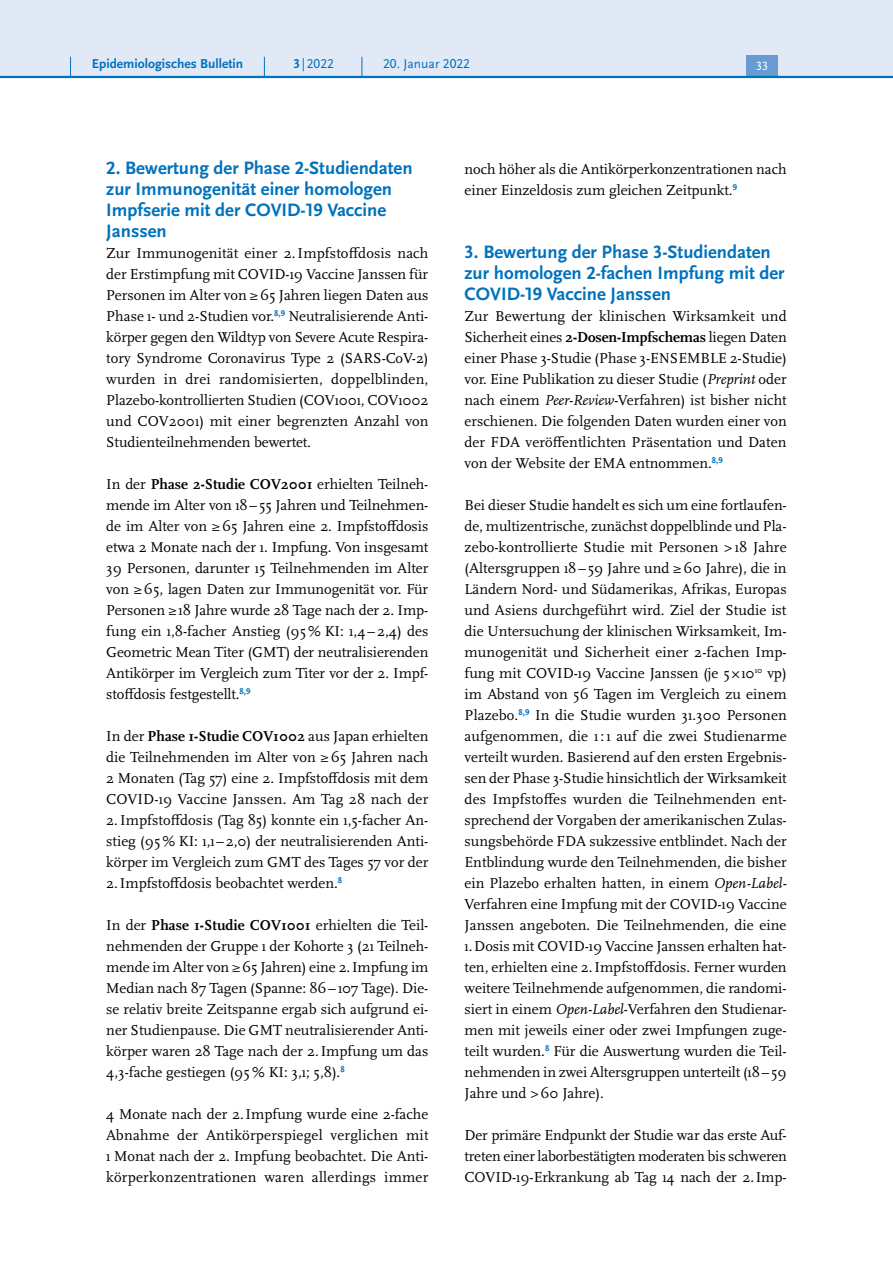
<style>
.page{position:relative;width:893px;height:1263px;background:#fff}
.page>*{position:absolute;margin:0;border:0;box-sizing:border-box;transform-origin:0 0}
.t1{font:700 18.75px/21px "Scala Sans Pro";color:#0072bc}
.P_-_Fließtext{font:15px/21px "Scala Pro";color:#000;text-align:justify}
.t2{font:700 13.5px "Scala Sans Pro";color:#0072bc}
.t3{font:13.5px "Scala Sans Pro";color:#0072bc}
.t4{font:12.45px "Scala Sans Pro";color:#fff}
.s1{font-weight:700}
.s2{font-style:italic}
</style>
<div class="page">
<div style="left:0;top:0;width:893px;height:77px;background:#e1e8f6"></div>
<div style="left:746px;top:55px;width:32px;height:21px;background:#679bd2"></div>
<hr style="left:0;top:76px;width:893px;height:2px;background:#0072bc">
<svg style="left:70px;top:57px;width:1px;height:19px"></svg>
<svg style="left:264px;top:57px;width:1px;height:19px"></svg>
<svg style="left:362px;top:57px;width:1px;height:19px"></svg>
<p class="t2" style="left:92px;top:55px;width:153px">Epidemiologisches Bulletin</p>
<p class="t3" style="left:293px;top:55px;width:42px"><span class="s1">3</span> | 2022</p>
<p class="t3" style="left:383px;top:55px;width:88px">20. Januar 2022</p>
<p class="t4" style="left:756px;top:59px;width:13px">33</p>
<h3 class="t1" style="left:106px;top:157px;width:308px">2. Bewertung der Phase 2-Studiendaten zur Immunogenität einer homologen<br>Impfserie mit der COVID-19 Vaccine<br>Janssen</h3>
<p class="P_-_Fließtext" style="left:106px;top:242px;width:324px">Zur Immunogenität einer 2.Impfstoffdosis nach der Erstimpfung mit COVID-19 Vaccine Janssen für Personen im Alter von ≥65 Jahren liegen Daten aus Phase 1- und 2-Studien vor.<sup>8,9</sup> Neutralisierende Anti&shy;körper gegen den Wildtyp von Severe Acute Respira&shy;tory Syndrome Coronavirus Type 2 (SARS-CoV-2) wurden in drei randomisierten, doppelblinden, Plazebo-kontrollierten Studien (COV1001, COV1002 und COV2001) mit einer begrenzten Anzahl von Studienteilnehmenden bewertet.</p>
<p class="P_-_Fließtext" style="left:106px;top:473px;width:324px">In der <span class="s1">Phase 2-Studie COV2001</span> erhielten Teilneh&shy;mende im Alter von 18–55 Jahren und Teilnehmen&shy;de im Alter von ≥65 Jahren eine 2. Impfstoffdosis etwa 2 Monate nach der 1. Impfung. Von insgesamt 39 Personen, darunter 15 Teilnehmenden im Alter von ≥65, lagen Daten zur Immunogenität vor. Für Personen ≥18 Jahre wurde 28 Tage nach der 2. Imp&shy;fung ein 1,8-facher Anstieg (95% KI: 1,4– 2,4) des Geometric Mean Titer (GMT) der neutralisierenden Antikörper im Vergleich zum Titer vor der 2. Impf&shy;stoffdosis festgestellt.<sup>8,9</sup></p>
<p class="P_-_Fließtext" style="left:106px;top:725px;width:324px">In der <span class="s1">Phase 1-Studie COV1002</span> aus Japan erhielten die Teilnehmenden im Alter von ≥65 Jahren nach 2 Monaten (Tag 57) eine 2. Impfstoffdosis mit dem COVID-19 Vaccine Janssen. Am Tag 28 nach der 2.Impfstoffdosis (Tag 85) konnte ein 1,5-facher An&shy;stieg (95% KI: 1,1–2,0) der neutralisierenden Anti&shy;körper im Vergleich zum GMT des Tages 57 vor der 2.Impfstoffdosis beobachtet werden.<sup>8</sup></p>
<p class="P_-_Fließtext" style="left:106px;top:914px;width:324px">In der <span class="s1">Phase 1-Studie COV1001</span> erhielten die Teil&shy;nehmenden der Gruppe 1 der Kohorte 3 (21 Teilneh&shy;mende im Alter von ≥65 Jahren) eine 2.Impfung im Median nach 87 Tagen (Spanne: 86–107 Tage). Die&shy;se relativ breite Zeitspanne ergab sich aufgrund ei&shy;ner Studienpause. Die GMT neutralisierender Anti&shy;körper waren 28 Tage nach der 2.Impfung um das 4,3-fache gestiegen (95 % KI: 3,1; 5,8).<sup>8</sup></p>
<p class="P_-_Fließtext" style="left:106px;top:1103px;width:324px">4 Monate nach der 2.Impfung wurde eine 2-fache Abnahme der Antikörperspiegel verglichen mit 1 Monat nach der 2. Impfung beobachtet. Die Anti&shy;körperkonzentrationen waren allerdings immer</p>
<p class="P_-_Fließtext" style="left:465px;top:158px;width:324px">noch höher als die Antikörperkonzentrationen nach einer Einzeldosis zum gleichen Zeitpunkt.<sup>9</sup></p>
<h3 class="t1" style="left:465px;top:241px;width:322px">3. Bewertung der Phase 3-Studiendaten zur homologen 2-fachen Impfung mit der<br>COVID-19 Vaccine Janssen</h3>
<p class="P_-_Fließtext" style="left:465px;top:305px;width:324px">Zur Bewertung der klinischen Wirksamkeit und Sicherheit eines <span class="s1">2-Dosen-Impfschemas</span> liegen Daten einer Phase 3-Studie (Phase 3-ENSEMBLE 2-Studie) vor. Eine Publikation zu dieser Studie (<span class="s2">Preprint</span> oder nach einem <span class="s2">Peer-Review-</span>Verfahren) ist bisher nicht erschienen. Die folgenden Daten wurden einer von der FDA veröffentlichten Präsentation und Daten von der Website der EMA entnommen.<sup>8,9</sup></p>
<p class="P_-_Fließtext" style="left:465px;top:494px;width:324px">Bei dieser Studie handelt es sich um eine fortlaufen&shy;de, multizentrische, zunächst doppelblinde und Pla&shy;zebo-kontrollierte Studie mit Personen &gt; 18 Jahre (Altersgruppen 18– 59 Jahre und ≥60 Jahre), die in Ländern Nord- und Südamerikas, Afrikas, Europas und Asiens durchgeführt wird. Ziel der Studie ist die Untersuchung der klinischen Wirksamkeit, Im&shy;munogenität und Sicherheit einer 2-fachen Imp&shy;fung mit COVID-19 Vaccine Janssen (je 5×10<sup>10</sup> vp) im Abstand von 56 Tagen im Vergleich zu einem Plazebo.<sup>8,9</sup> In die Studie wurden 31.300 Personen aufgenommen, die 1 : 1 auf die zwei Studienarme verteilt wurden. Basierend auf den ersten Ergebnis&shy;sen der Phase 3-Studie hinsichtlich der Wirksamkeit des Impfstoffes wurden die Teilnehmenden ent&shy;sprechend der Vorgaben der amerikanischen Zulas&shy;sungsbehörde FDA sukzessive entblindet. Nach der Entblindung wurde den Teilnehmenden, die bisher ein Plazebo erhalten hatten, in einem <span class="s2">Open-Label-</span>Verfahren eine Impfung mit der COVID-19 Vaccine Janssen angeboten. Die Teilnehmenden, die eine 1.Dosis mit COVID-19 Vaccine Janssen erhalten hat&shy;ten, erhielten eine 2.Impfstoffdosis. Ferner wurden weitere Teilnehmende aufgenommen, die randomi&shy;siert in einem <span class="s2">Open-Label</span>-Verfahren den Studienar&shy;men mit jeweils einer oder zwei Impfungen zuge&shy;teilt wurden.<sup>8</sup> Für die Auswertung wurden die Teil&shy;nehmenden in zwei Altersgruppen unterteilt (18–59<br>Jahre und &gt;60 Jahre).</p>
<p class="P_-_Fließtext" style="left:465px;top:1124px;width:324px">Der primäre Endpunkt der Studie war das erste Auf&shy;treten einer laborbestätigten moderaten bis schweren COVID-19-Erkrankung ab Tag 14 nach der 2.Imp-</p>
</div>
